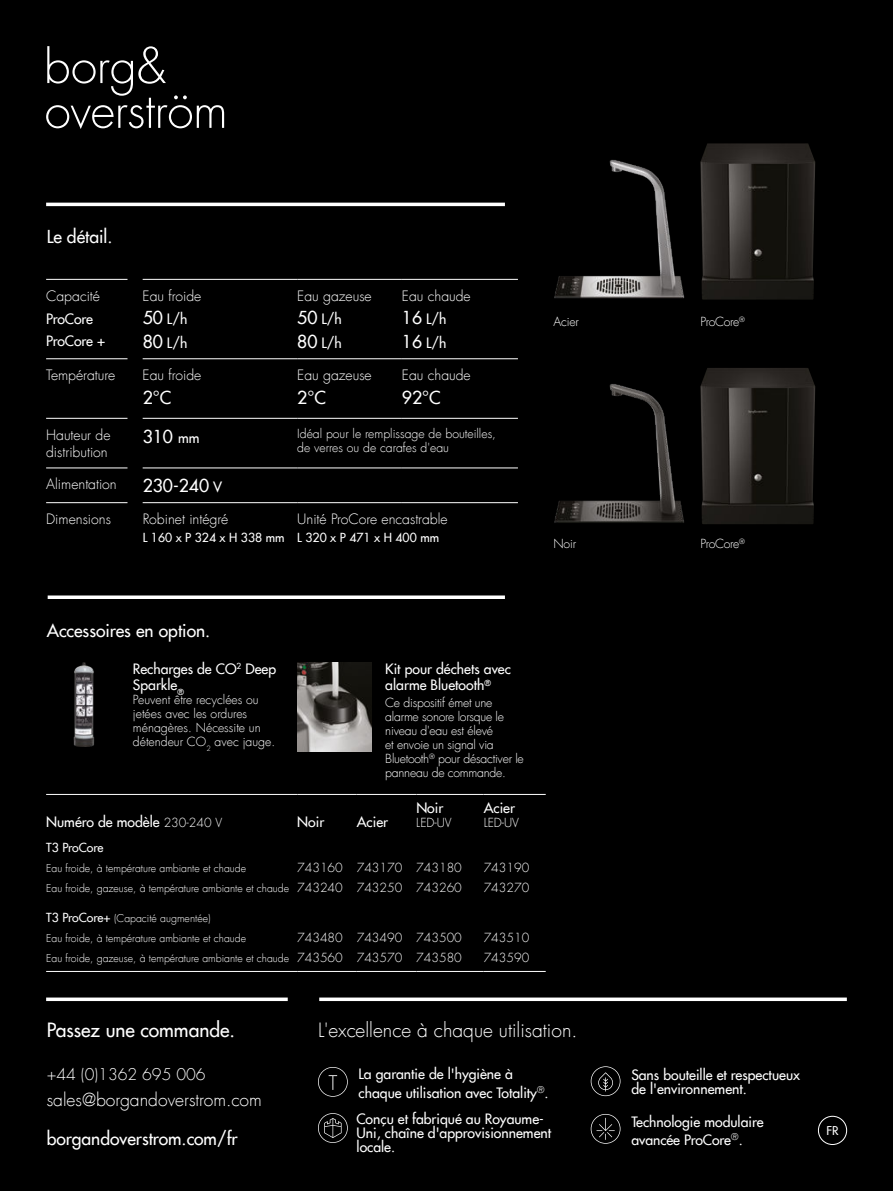
<style>
.page{position:relative;width:893px;height:1191px;background:#000}
.page>*{position:absolute;margin:0;border:0;box-sizing:border-box;transform-origin:0 0}
.t1{font:300 19.25px "Futura Com";color:#fff}
.t2{font:500 19.25px "Futura Com";color:#fff}
.t3{font:500 17.5px "Futura Com";color:#fff}
.t4{font:300 17.5px "Futura Com";color:#fff}
.t5{font:300 15.75px "Futura Com";color:#fff}
.t6{font:500 14px/14px "Futura Com";color:#fff}
.t7{font:300 14px/23.4px "Futura Com";color:#fff}
.t8{font:300 12.25px/14px "Futura Com";color:#fff}
.t9{font:300 12.25px/14px "Futura Com";letter-spacing:-.02em;color:#fff}
.t10{font:500 12.25px "Futura Com";color:#fff}
.t11{font:300 12.25px "Futura Com";letter-spacing:-.035em;color:#fff}
.t12{font:500 11.9px "Futura Com";color:#fff}
.t13{font:300 10.5px/19.8px "Futura Com";color:#fff}
.s1{font-weight:500;font-size:17.5px}
.s2{font-weight:500}
.s3{font-size:17.5px}
.s4{font-size:14px}
.s5{font-weight:300;font-size:12.25px}
.s6{font-size:12.25px}
.s7{font-weight:500;font-size:12.25px}
</style>
<div class="page">
<svg style="left:46px;top:997px;width:242px;height:4px"></svg>
<svg style="left:318px;top:1113px;width:30px;height:29px"></svg>
<svg style="left:591px;top:1066px;width:29px;height:30px"></svg>
<svg style="left:591px;top:1114px;width:29px;height:29px"></svg>
<svg style="left:318px;top:1067px;width:30px;height:29px"></svg>
<svg style="left:46px;top:46px;width:178px;height:83px"></svg>
<div style="left:818px;top:1115px;width:29px;height:30px;border:1px solid #fff;border-radius:50%"></div>
<hr style="left:46px;top:279px;width:81px;height:1px;background:#fff">
<hr style="left:46px;top:358px;width:81px;height:1px;background:#fff">
<hr style="left:46px;top:418px;width:81px;height:1px;background:#fff">
<hr style="left:46px;top:467px;width:81px;height:1px;background:#fff">
<hr style="left:143px;top:279px;width:154px;height:1px;background:#fff">
<hr style="left:297px;top:279px;width:105px;height:1px;background:#fff">
<hr style="left:402px;top:279px;width:116px;height:1px;background:#fff">
<hr style="left:143px;top:358px;width:154px;height:1px;background:#fff">
<hr style="left:297px;top:358px;width:105px;height:1px;background:#fff">
<hr style="left:402px;top:358px;width:116px;height:1px;background:#fff">
<hr style="left:143px;top:418px;width:154px;height:1px;background:#fff">
<hr style="left:297px;top:418px;width:105px;height:1px;background:#fff">
<hr style="left:402px;top:418px;width:116px;height:1px;background:#fff">
<hr style="left:143px;top:467px;width:154px;height:1px;background:#fff">
<hr style="left:297px;top:467px;width:105px;height:1px;background:#fff">
<hr style="left:402px;top:467px;width:116px;height:1px;background:#fff">
<hr style="left:143px;top:502px;width:154px;height:1px;background:#fff">
<hr style="left:297px;top:502px;width:105px;height:1px;background:#fff">
<hr style="left:402px;top:502px;width:116px;height:1px;background:#fff">
<hr style="left:46px;top:502px;width:81px;height:1px;background:#fff">
<hr style="left:46px;top:203px;width:459px;height:3px;background:#fff">
<img style="left:554px;top:159px;width:131px;height:140px">
<img style="left:554px;top:384px;width:130px;height:139px">
<img style="left:700px;top:368px;width:115px;height:156px">
<img style="left:700px;top:143px;width:115px;height:157px">
<svg style="left:319px;top:997px;width:528px;height:4px;background:#dcdcdc"></svg>
<svg style="left:48px;top:595px;width:457px;height:4px;background:#dfdfdf"></svg>
<img style="left:73px;top:662px;width:22px;height:84px">
<img style="left:297px;top:662px;width:75px;height:89px">
<hr style="left:46px;top:794px;width:251px;height:1px;background:#fff">
<hr style="left:297px;top:794px;width:60px;height:1px;background:#fff">
<hr style="left:357px;top:794px;width:59px;height:1px;background:#fff">
<hr style="left:416px;top:794px;width:68px;height:1px;background:#fff">
<hr style="left:484px;top:794px;width:62px;height:1px;background:#fff">
<hr style="left:46px;top:971px;width:251px;height:1px;background:#fff">
<hr style="left:297px;top:971px;width:60px;height:1px;background:#fff">
<hr style="left:357px;top:971px;width:59px;height:1px;background:#fff">
<hr style="left:416px;top:971px;width:68px;height:1px;background:#fff">
<hr style="left:484px;top:971px;width:62px;height:1px;background:#fff">
<p class="t3" style="left:47px;top:228px;width:67px">Le détail.</p>
<p class="t7" style="left:46px;top:285px;width:55px">Capacité</p>
<p class="t6" style="left:46px;top:312px;width:48px">ProCore</p>
<p class="t7" style="left:143px;top:285px;width:60px">Eau froide<br><span class="s1">50</span> <span class="s2">L/h</span></p>
<p class="t7" style="left:297px;top:285px;width:76px">Eau gazeuse<br><span class="s1">50</span> <span class="s2">L/h</span></p>
<p class="t7" style="left:402px;top:285px;width:70px">Eau chaude<br><span class="s1">16</span> <span class="s2">L/h</span></p>
<p class="t6" style="left:46px;top:334px;width:61px">ProCore +</p>
<p class="t6" style="left:143px;top:337px;width:46px"><span class="s3">80</span> L/h</p>
<p class="t6" style="left:297px;top:337px;width:46px"><span class="s3">80</span> L/h</p>
<p class="t6" style="left:402px;top:337px;width:46px"><span class="s3">16</span> L/h</p>
<p class="t7" style="left:46px;top:364px;width:71px">Température</p>
<p class="t7" style="left:143px;top:364px;width:60px">Eau froide</p>
<p class="t3" style="left:143px;top:388px;width:30px">2°C</p>
<p class="t7" style="left:402px;top:364px;width:70px">Eau chaude</p>
<p class="t3" style="left:402px;top:388px;width:40px">92°C</p>
<p class="t7" style="left:297px;top:364px;width:76px">Eau gazeuse</p>
<p class="t3" style="left:297px;top:388px;width:30px">2°C</p>
<p class="t7" style="left:46px;top:427px;width:66px;line-height:16.8px">Hauteur de distribution</p>
<p class="t3" style="left:143px;top:423px;width:58px">310 <span class="s4">mm</span></p>
<p class="t8" style="left:297px;top:428px;width:200px">Idéal pour le remplissage de bouteilles, de verres ou de carafes d'eau</p>
<p class="t7" style="left:46px;top:474px;width:72px">Alimentation</p>
<p class="t3" style="left:143px;top:473px;width:81px">230-240 <span class="s4">V</span></p>
<p class="t7" style="left:46px;top:508px;width:66px">Dimensions</p>
<p class="t7" style="left:143px;top:508px;width:87px">Robinet intégré</p>
<p class="t10" style="left:143px;top:528px;width:143px">L 160 x P 324 x H 338 mm</p>
<p class="t7" style="left:297px;top:508px;width:152px">Unité ProCore encastrable</p>
<p class="t10" style="left:297px;top:528px;width:143px">L 320 x P 471 x H 400 mm</p>
<p class="t8" style="left:553px;top:316px;width:27px">Acier</p>
<p class="t11" style="left:700px;top:316px;width:46px">ProCore<sup>®</sup></p>
<p class="t8" style="left:553px;top:538px;width:24px">Noir</p>
<p class="t11" style="left:700px;top:538px;width:46px">ProCore<sup>®</sup></p>
<p class="t3" style="left:47px;top:622px;width:165px">Accessoires en option.</p>
<p class="t6" style="left:133px;top:661px;width:145px;line-height:16.8px">Recharges de CO<sup>2</sup> Deep<br>Sparkle<sub>®</sub></p>
<p class="t8" style="left:133px;top:694px;width:144px">Peuvent être recyclées ou jetées avec les ordures ménagères. Nécessite un détendeur CO<sub>2</sub> avec jauge.</p>
<p class="t6" style="left:385px;top:661px;width:127px;line-height:16.8px">Kit pour déchets avec alarme Bluetooth<sup>®</sup></p>
<p class="t9" style="left:385px;top:696px;width:140px">Ce dispositif émet une alarme sonore lorsque le niveau d'eau est élevé<br>et envoie un signal via<br>Bluetooth<sup>®</sup> pour désactiver le panneau de commande.</p>
<p class="t6" style="left:46px;top:814px;width:178px">Numéro de modèle <span class="s5">230-240 V</span></p>
<p class="t6" style="left:297px;top:816px;width:29px">Noir</p>
<p class="t6" style="left:357px;top:816px;width:33px">Acier</p>
<p class="t6" style="left:416px;top:802px;width:29px">Noir</p>
<p class="t8" style="left:416px;top:817px;width:37px">LED-UV</p>
<p class="t6" style="left:484px;top:802px;width:33px">Acier</p>
<p class="t8" style="left:484px;top:817px;width:37px">LED-UV</p>
<p class="t10" style="left:46px;top:841px;width:59px">T3 ProCore</p>
<p class="t13" style="left:46px;top:859px;width:201px">Eau froide, à température ambiante et chaude</p>
<p class="t8" style="left:297px;top:861px;width:166px">743160 743170 743180</p>
<p class="t8" style="left:484px;top:861px;width:47px">743190</p>
<p class="t13" style="left:46px;top:879px;width:417px">Eau froide, gazeuse, à température ambiante et chaude <span class="s6">743240 743250 743260</span></p>
<p class="t8" style="left:484px;top:881px;width:47px">743270</p>
<p class="t13" style="left:46px;top:909px;width:202px"><span class="s7">T3 ProCore+</span> (Capacité augmentée)<br>Eau froide, à température ambiante et chaude</p>
<p class="t8" style="left:297px;top:931px;width:166px">743480 743490 743500</p>
<p class="t8" style="left:484px;top:931px;width:47px">743510</p>
<p class="t13" style="left:46px;top:948px;width:417px">Eau froide, gazeuse, à température ambiante et chaude <span class="s6">743560 743570 743580</span></p>
<p class="t8" style="left:484px;top:951px;width:47px">743590</p>
<h1 class="t2" style="left:47px;top:1020px;width:190px">Passez une commande.</h1>
<p class="t5" style="left:47px;top:1066px;width:160px">+44 (0)1362 695 006</p>
<p class="t4" style="left:47px;top:1091px;width:217px">sales@borgandoverstrom.com</p>
<p class="t3" style="left:47px;top:1129px;width:192px">borgandoverstrom.com/fr</p>
<h1 class="t1" style="left:318px;top:1020px;width:261px">L'excellence à chaque utilisation.</h1>
<p class="t6" style="left:359px;top:1065px;width:192px;line-height:18.9px">La garantie de l'hygiène à chaque utilisation avec Totality<sup>®</sup>.</p>
<p class="t6" style="left:357px;top:1111px;width:196px">Conçu et fabriqué au Royaume-<br>Uni, chaîne d'approvisionnement locale.</p>
<p class="t6" style="left:631px;top:1068px;width:170px">Sans bouteille et respectueux de l'environnement.</p>
<p class="t6" style="left:631px;top:1112px;width:134px;line-height:18.9px">Technologie modulaire avancée ProCore<sup>®</sup>.</p>
<p class="t12" style="left:826px;top:1124px;width:13px">FR</p>
</div>
